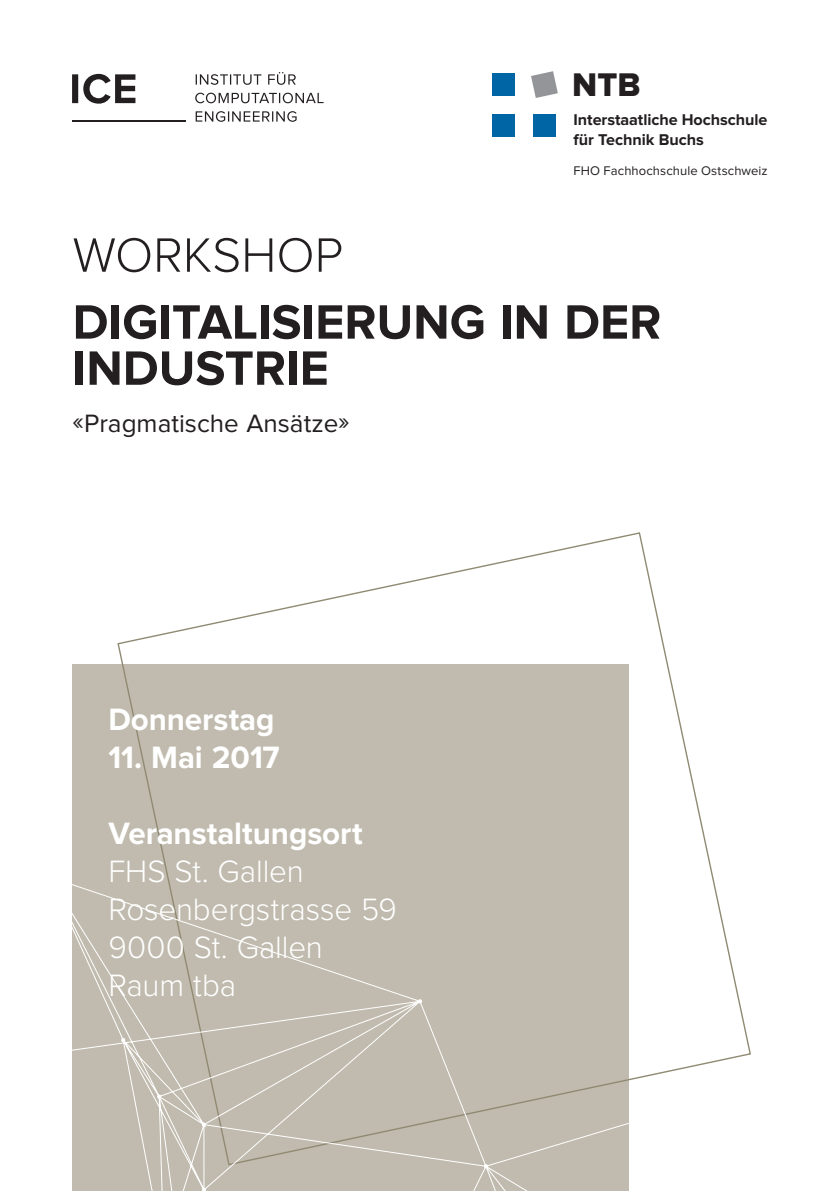
<style>
.page{position:relative;width:840px;height:1191px;background:#fff}
.page>*{position:absolute;margin:0;border:0;box-sizing:border-box;transform-origin:0 0}
.t1{font:700 50px/46.2px "Proxima Nova";color:#231f20}
.t2{font:300 50px "Proxima Nova";color:#231f20}
.t3{font:34px "Proxima Nova Extrabld";color:#231f20}
.t4{font:300 32px/38px "Proxima Nova";letter-spacing:-.005em;color:#fff}
.t5{font:700 32px "Proxima Nova";letter-spacing:-.005em;color:#fff}
.t6{font:26px "Proxima Nova";color:#231f20}
.t7{font:700 16.2px/19.4px "Proxima Nova";letter-spacing:-.005em;color:#231f20}
.t8{font:13px "Proxima Nova";letter-spacing:.005em;color:#231f20}
</style>
<div class="page">
<div style="left:72px;top:665px;width:556px;height:526px;background:#c0bbae"></div>
<svg style="left:116px;top:532px;width:635px;height:537px"></svg>
<svg style="left:72px;top:874px;width:613px;height:317px"></svg>
<svg style="left:121px;top:1037px;width:4px;height:5px"></svg>
<svg style="left:157px;top:1094px;width:4px;height:5px"></svg>
<svg style="left:201px;top:1187px;width:5px;height:4px"></svg>
<svg style="left:417px;top:999px;width:5px;height:4px"></svg>
<svg style="left:201px;top:1122px;width:5px;height:5px"></svg>
<svg style="left:483px;top:1163px;width:5px;height:5px"></svg>
<div style="left:492px;top:74px;width:22px;height:22px;background:#0065a4"></div>
<div style="left:492px;top:114px;width:22px;height:23px;background:#0065a4"></div>
<svg style="left:531px;top:71px;width:26px;height:27px"></svg>
<div style="left:533px;top:114px;width:22px;height:23px;background:#0065a4"></div>
<svg style="left:195px;top:111px;width:101px;height:11px"></svg>
<svg style="left:195px;top:93px;width:128px;height:10px"></svg>
<svg style="left:195px;top:72px;width:100px;height:13px"></svg>
<svg style="left:72px;top:74px;width:63px;height:30px"></svg>
<hr style="left:72px;top:121px;width:113px;height:1px;background:#231f20">
<p class="t3" style="left:572px;top:69px;width:70px">NTB</p>
<p class="t7" style="left:573px;top:111px;width:195px">Interstaatliche Hochschule für Technik Buchs</p>
<p class="t8" style="left:573px;top:165px;width:195px">FHO Fachhochschule Ostschweiz</p>
<h1 class="t2" style="left:73px;top:232px;width:272px">WORKSHOP</h1>
<h1 class="t1" style="left:73px;top:301px;width:590px">DIGITALISIERUNG IN DER<br>INDUSTRIE</h1>
<p class="t6" style="left:73px;top:411px;width:278px">«Pragmatische Ansätze»</p>
<p class="t5" style="left:108px;top:704px;width:168px">Donnerstag</p>
<p class="t5" style="left:108px;top:742px;width:173px">11. Mai 2017</p>
<p class="t5" style="left:108px;top:818px;width:255px">Veranstaltungsort</p>
<p class="t4" style="left:108px;top:853px;width:290px">FHS St. Gallen<br>Rosenbergstrasse 59<br>9000 St. Gallen<br>Raum tba</p>
</div>
